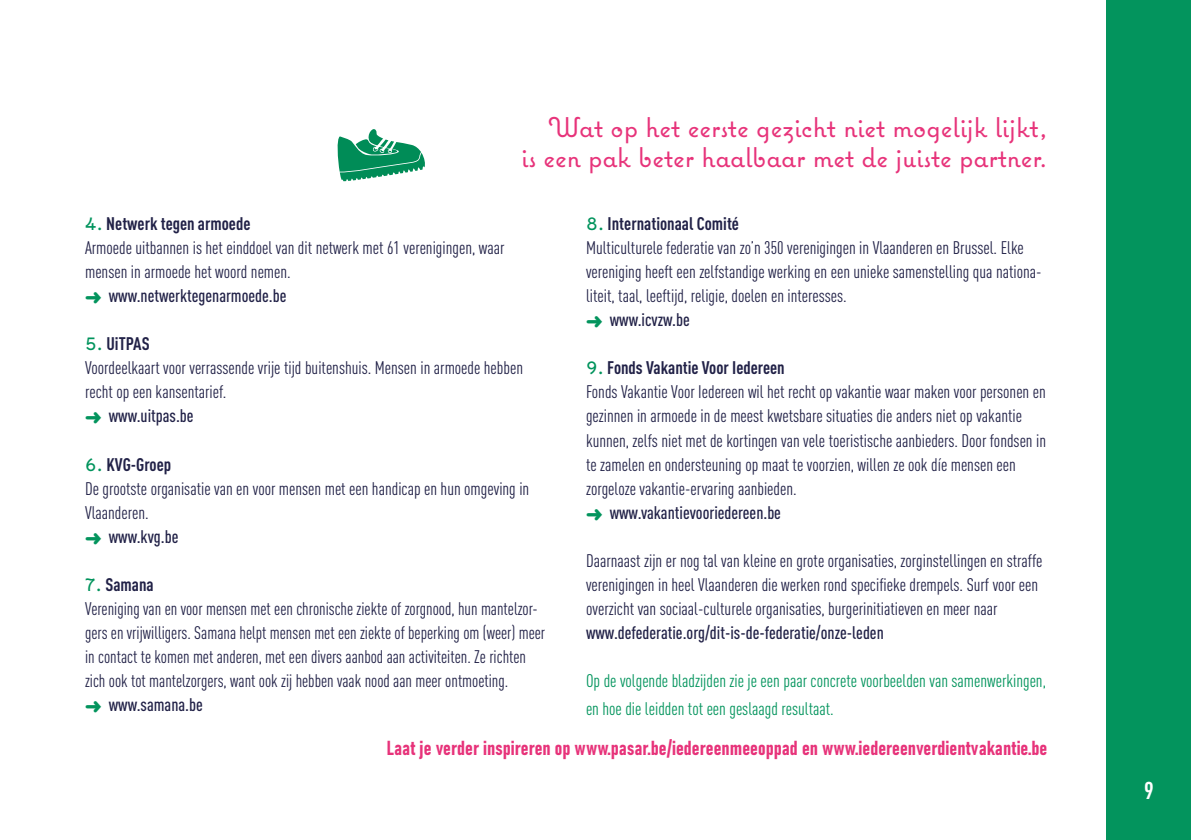
<style>
.page{position:relative;width:1191px;height:840px;background:#fff}
.page>*{position:absolute;margin:0;border:0;box-sizing:border-box;transform-origin:0 0}
.t1{font:28px/30px "Coquette";color:#e7337a;text-align:right}
.t2{font:700 condensed 24px "DINOT";color:#fff}
.t3{font:20px "Bahnschrift";color:#e7337a}
.t4{font:condensed 18px/24px "DINOT";color:#212147}
.t5{font:condensed 18px/28px "DINOT";color:#03945d}
.t6{font:500 condensed 18px "DINOT";color:#212147}
.s1{font-family:"Coquette";font-stretch:normal;font-size:24px;color:#00935c}
.s2{font-weight:700}
.s3{color:#03945d}
.s4{font-weight:500}
</style>
<div class="page">
<div style="left:1106px;top:0;width:85px;height:839px;background:#03945d"></div>
<svg style="left:337px;top:129px;width:88px;height:52px"></svg>
<h1 class="t1" style="left:521px;top:112px;width:527px">Wat op het eerste gezicht niet mogelijk lijkt,<br>is een pak beter haalbaar met de juiste partner.</h1>
<p class="t4" style="left:586px;top:212px;width:457px"><span class="s1">8.</span> <span class="s2">Internationaal Comité<br></span>Multiculturele federatie van zo’n 350 verenigingen in Vlaanderen en Brussel. Elke vereniging heeft een zelfstandige werking en een unieke samenstelling qua nationa&shy;liteit, taal, leeftijd, religie, doelen en interesses.<br><span class="s3">➜</span> <span class="s4">www.icvzw.be</span></p>
<p class="t4" style="left:586px;top:356px;width:461px"><span class="s1">9.</span> <span class="s2">Fonds Vakantie Voor Iedereen<br></span>Fonds Vakantie Voor Iedereen wil het recht op vakantie waar maken voor personen en gezinnen in armoede in de meest kwetsbare situaties die anders niet op vakantie kunnen, zelfs niet met de kortingen van vele toeristische aanbieders. Door fondsen in te zamelen en ondersteuning op maat te voorzien, willen ze ook díe mensen een zorgeloze vakantie-ervaring aanbieden.<br><span class="s3">➜</span> <span class="s4">www.vakantievooriedereen.be</span></p>
<p class="t4" style="left:586px;top:548px;width:458px">Daarnaast zijn er nog tal van kleine en grote organisaties, zorginstellingen en straffe verenigingen in heel Vlaanderen die werken rond specifieke drempels. Surf voor een overzicht van sociaal-culturele organisaties, burgerinitiatieven en meer naar</p>
<p class="t6" style="left:586px;top:621px;width:299px">www.defederatie.org/dit-is-de-federatie/onze-leden</p>
<p class="t5" style="left:586px;top:666px;width:461px">Op de volgende bladzijden zie je een paar concrete voorbeelden van samenwerkingen, en hoe die leidden tot een geslaagd resultaat.</p>
<p class="t3" style="left:387px;top:732px;width:662px">Laat je verder inspireren op www.pasar.be/iedereenmeeoppad en www.iedereenverdientvakantie.be</p>
<p class="t4" style="left:85px;top:212px;width:421px"><span class="s1">4.</span> <span class="s2">Netwerk tegen armoede<br></span>Armoede uitbannen is het einddoel van dit netwerk met 61 verenigingen, waar mensen in armoede het woord nemen.<br><span class="s3">➜</span> <span class="s4">www.netwerktegenarmoede.be</span></p>
<p class="t4" style="left:85px;top:332px;width:439px"><span class="s1">5.</span> <span class="s2">UiTPAS<br></span>Voordeelkaart voor verrassende vrije tijd buitenshuis. Mensen in armoede hebben recht op een kansentarief.<br><span class="s3">➜</span> <span class="s4">www.uitpas.be</span></p>
<p class="t4" style="left:85px;top:452px;width:446px"><span class="s1">6.</span> <span class="s2">KVG-Groep<br></span>De grootste organisatie van en voor mensen met een handicap en hun omgeving in<br>Vlaanderen.<br><span class="s3">➜</span> <span class="s4">www.kvg.be</span></p>
<p class="t4" style="left:85px;top:572px;width:462px"><span class="s1">7.</span> <span class="s2">Samana<br></span>Vereniging van en voor mensen met een chronische ziekte of zorgnood, hun mantelzor&shy;gers en vrijwilligers. Samana helpt mensen met een ziekte of beperking om (weer) meer in contact te komen met anderen, met een divers aanbod aan activiteiten. Ze richten zich ook tot mantelzorgers, want ook zij hebben vaak nood aan meer ontmoeting.<br><span class="s3">➜</span> <span class="s4">www.samana.be</span></p>
<h2 class="t2" style="left:1144px;top:775px;width:11px">9</h2>
</div>
